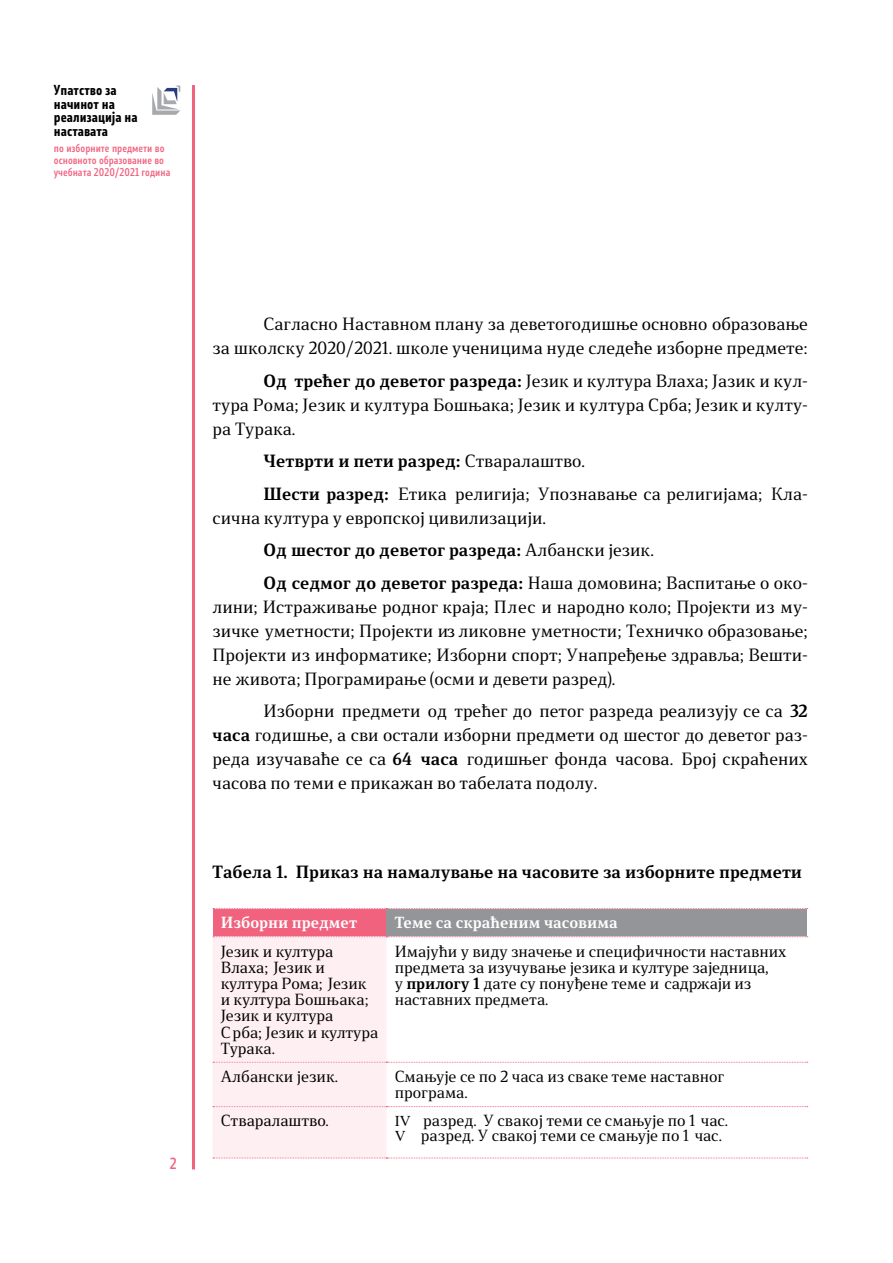
<style>
.page{position:relative;width:893px;height:1263px;background:#fff}
.page>*{position:absolute;margin:0;border:0;box-sizing:border-box;transform-origin:0 0}
.t1{font:16.5px/24px "Stobi Serif";color:#000;text-align:justify}
.t2{font:700 16.5px "Stobi Serif";color:#000}
.t3{font:15px/16.2px "Stobi Serif";letter-spacing:-.005em;color:#000}
.t4{font:700 15px "Stobi Serif";color:#fff}
.t5{font:500 15px "Stobi Sans Cn";color:#f1627e}
.t6{font:700 13.5px/13.5px "Stobi Sans Cn";color:#000}
.t7{font:500 10.5px/11.9px "Stobi Sans Cn";color:#f1627e}
.s1{font-weight:700}
.s2{font-family:"Times New Roman"}
</style>
<div class="page">
<hr style="left:192px;top:85px;width:3px;height:1084px;background:#f1627e">
<svg style="left:152px;top:86px;width:28px;height:29px"></svg>
<div style="left:213px;top:908px;width:174px;height:29px;background:#f1627e"></div>
<div style="left:387px;top:908px;width:420px;height:29px;background:#939598"></div>
<svg style="left:214px;top:908px;width:594px;height:1px"></svg>
<svg style="left:213px;top:936px;width:595px;height:222px"></svg>
<p class="t6" style="left:54px;top:83px;width:85px">Упатство за начинот на реализација на наставата</p>
<p class="t7" style="left:54px;top:142px;width:118px">по изборните предмети во основното образование во учебната 2020/2021 година</p>
<p class="t5" style="left:170px;top:1153px;width:9px">2</p>
<p class="t1" style="left:213px;top:312px;width:597px;text-align:right">Сагласно Наставном плану за деветогодишње основно образовање<br>за школску 2020/2021. школе ученицима нуде следеће изборне предмете:</p>
<p class="t1" style="left:213px;top:368px;width:597px;text-indent:51px"><span class="s1">Од трећег до деветог разреда:</span> Језик и култура Влаха; Јазик и кул&shy;тура Рома; Језик и култура Бошњака; Језик и култура Срба; Језик и култу&shy;ра Турака.</p>
<p class="t1" style="left:264px;top:444px;width:546px;line-height:32.5px"><span class="s1">Четврти и пети разред:</span> Стваралаштво.<br><span class="s1">Шести разред:</span> Етика религија; Упознавање са религијама; Кла-</p>
<p class="t1" style="left:264px;top:501px;width:546px;line-height:32.5px;text-align:left;text-indent:-51px">сична култура у европској цивилизацији.<br><span class="s1">Од шестог до деветог разреда:</span> Албански језик.<br><span class="s1">Од седмог до деветог разреда:</span> Наша домовина; Васпитање о око-</p>
<p class="t1" style="left:213px;top:594px;width:597px">лини; Истраживање родног краја; Плес и народно коло; Пројекти из му&shy;зичке уметности; Пројекти из ликовне уметности; Техничко образовање; Пројекти из информатике; Изборни спорт; Унапређење здравља; Вешти&shy;не живота; Програмирање (осми и девети разред).</p>
<p class="t1" style="left:213px;top:699px;width:597px;text-indent:51px">Изборни предмети од трећег до петог разреда реализују се са <span class="s1">32 часа</span> годишње, а сви остали изборни предмети од шестог до деветог раз&shy;реда изучаваће се са <span class="s1">64 часа</span> годишњег фонда часова. Број скраћених часова по теми е прикажан во табелата подолу.</p>
<p class="t2" style="left:213px;top:860px;width:591px">Табела 1. Приказ на намалување на часовите за изборните предмети</p>
<p class="t4" style="left:221px;top:912px;width:138px">Изборни предмет</p>
<p class="t4" style="left:395px;top:912px;width:224px">Теме са скраħеним часовима</p>
<p class="t3" style="left:221px;top:942px;width:159px">Језик и култура<br>Влаха; Језик и култура Рома; Језик и култура Бошњака;<br>Језик и култура<br>С рба; Језик и култура<br>Турака.</p>
<p class="t3" style="left:395px;top:942px;width:393px">Имајући у виду значење и специфичности наставних предмета за изучување језика и културе заједница,<br>у <span class="s1">прилогу 1</span> дате су понуђене теме и садржаји из наставних предмета.</p>
<p class="t3" style="left:221px;top:1068px;width:119px">Албански језик.</p>
<p class="t3" style="left:395px;top:1068px;width:331px">Смањује се по 2 часа из сваке теме наставног програма.</p>
<p class="t3" style="left:221px;top:1112px;width:110px">Стваралаштво.</p>
<p class="t3" style="left:395px;top:1113px;width:335px;line-height:15px"><span class="s2">IV</span> разред. У свакој теми се смањује по 1 час.<br><span class="s2">V</span> разред. У свакој теми се смањује по 1 час.</p>
</div>
